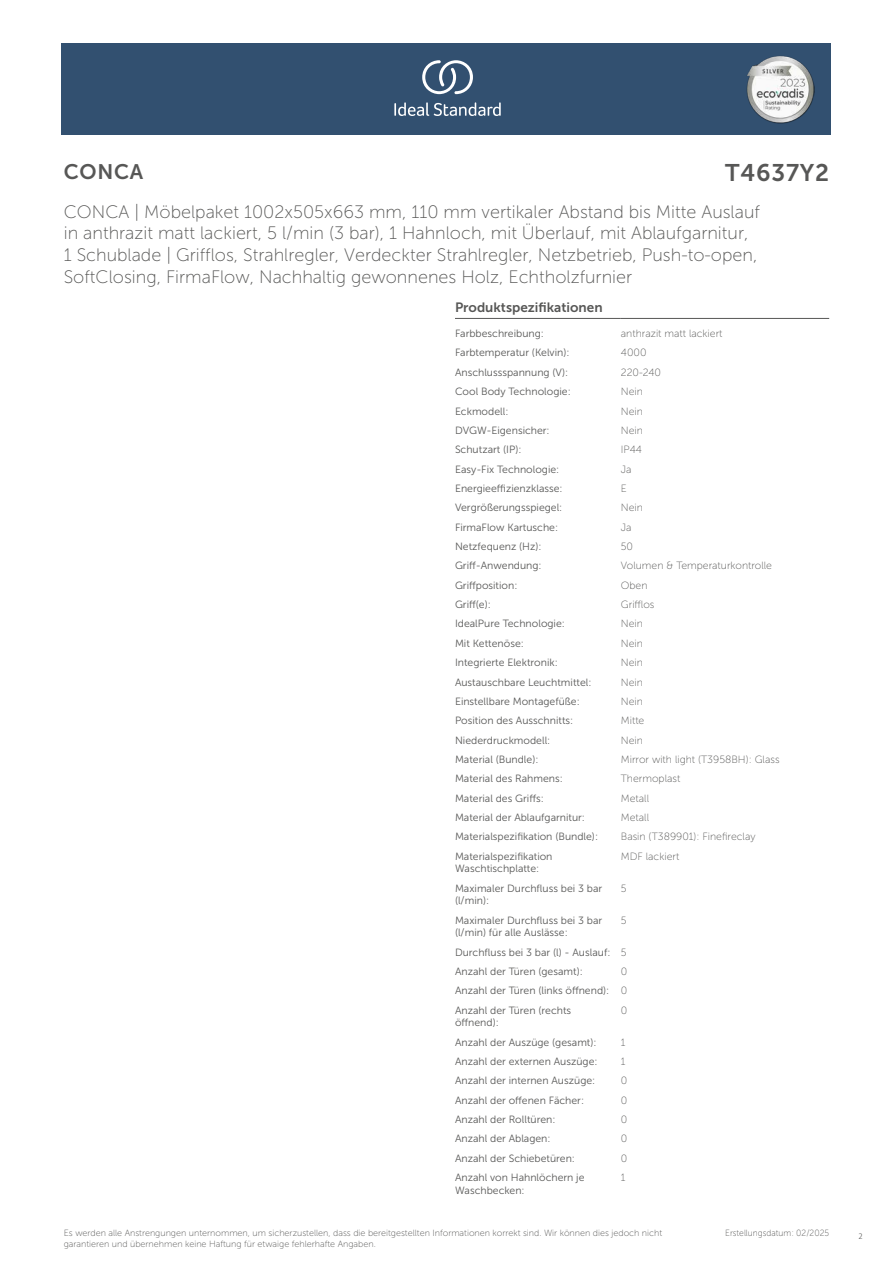
<style>
.page{position:relative;width:893px;height:1263px;background:#fff}
.page>*{position:absolute;margin:0;border:0;box-sizing:border-box;transform-origin:0 0}
.t1{font:24px "Museo Sans 700";letter-spacing:.035em;color:#575756}
.t2{font:21px "Museo Sans 700";letter-spacing:.035em;color:#575756}
.t3{font:18px/21.6px "Museo Sans 100";color:#575756}
.t4{font:13.5px "Museo Sans 700";color:#575756}
.t5{font:10.5px/12.6px "Museo Sans 300";color:#575756}
.t6{font:10.5px "Museo Sans 100";color:#575756}
.t7{font:9px/10.8px "Museo Sans 100";color:#575756}
.t8{font:9px "Museo Sans 100";color:#575756;scale:.95 1}
.t9{font:300 9px "Calibri";color:#575756;scale:.95 1}
.s1{font-family:"Museo Sans 100"}
</style>
<div class="page">
<div style="left:62px;top:43px;width:769px;height:91px;background:#325070"></div>
<hr style="left:455px;top:318px;width:166px;height:1px;background:#575756">
<hr style="left:621px;top:318px;width:208px;height:1px;background:#575756">
<svg style="left:394px;top:102px;width:107px;height:14px"></svg>
<svg style="left:422px;top:60px;width:51px;height:34px"></svg>
<img style="left:746px;top:56px;width:68px;height:67px">
<h2 class="t2" style="left:64px;top:160px;width:81px">CONCA</h2>
<h1 class="t1" style="left:725px;top:160px;width:106px">T4637Y2</h1>
<p class="t3" style="left:64px;top:201px;width:698px">CONCA | Möbelpaket 1002x505x663 mm, 110 mm vertikaler Abstand bis Mitte Auslauf in anthrazit matt lackiert, 5 l/min (3 bar), 1 Hahnloch, mit Überlauf, mit Ablaufgarnitur, 1 Schublade | Grifflos, Strahlregler, Verdeckter Strahlregler, Netzbetrieb, Push-to-open, SoftClosing, FirmaFlow, Nachhaltig gewonnenes Holz, Echtholzfurnier</p>
<p class="t4" style="left:455px;top:300px;width:149px">Produktspezifikationen</p>
<p class="t5" style="left:455px;top:327px;width:90px">Farbbeschreibung:</p>
<p class="t6" style="left:621px;top:328px;width:103px">anthrazit matt lackiert</p>
<p class="t5" style="left:455px;top:347px;width:116px">Farbtemperatur (Kelvin):</p>
<p class="t6" style="left:621px;top:347px;width:27px">4000</p>
<p class="t5" style="left:455px;top:366px;width:115px">Anschlussspannung (V):</p>
<p class="t6" style="left:621px;top:367px;width:42px">220-240</p>
<p class="t5" style="left:455px;top:385px;width:117px">Cool Body Technologie:</p>
<p class="t6" style="left:621px;top:386px;width:24px">Nein</p>
<p class="t5" style="left:455px;top:405px;width:55px">Eckmodell:</p>
<p class="t6" style="left:621px;top:405px;width:24px">Nein</p>
<p class="t5" style="left:455px;top:424px;width:96px">DVGW-Eigensicher:</p>
<p class="t6" style="left:621px;top:425px;width:24px">Nein</p>
<p class="t5" style="left:455px;top:443px;width:68px">Schutzart (IP):</p>
<p class="t6" style="left:621px;top:444px;width:23px">IP44</p>
<p class="t5" style="left:455px;top:463px;width:106px">Easy-Fix Technologie:</p>
<p class="t6" style="left:621px;top:463px;width:12px">Ja</p>
<p class="t5" style="left:455px;top:482px;width:109px">Energieeffizienzklasse:</p>
<p class="t6" style="left:621px;top:483px;width:7px">E</p>
<p class="t5" style="left:455px;top:501px;width:109px">Vergrößerungsspiegel:</p>
<p class="t6" style="left:621px;top:502px;width:24px">Nein</p>
<p class="t5" style="left:455px;top:521px;width:105px">FirmaFlow Kartusche:</p>
<p class="t6" style="left:621px;top:521px;width:12px">Ja</p>
<p class="t5" style="left:455px;top:540px;width:88px">Netzfequenz (Hz):</p>
<p class="t6" style="left:621px;top:541px;width:14px">50</p>
<p class="t5" style="left:455px;top:559px;width:88px">Griff-Anwendung:</p>
<p class="t6" style="left:621px;top:560px;width:153px">Volumen &amp; Temperaturkontrolle</p>
<p class="t5" style="left:455px;top:579px;width:64px">Griffposition:</p>
<p class="t6" style="left:621px;top:579px;width:28px">Oben</p>
<p class="t5" style="left:455px;top:598px;width:37px">Griff(e):</p>
<p class="t6" style="left:621px;top:599px;width:35px">Grifflos</p>
<p class="t5" style="left:455px;top:618px;width:111px">IdealPure Technologie:</p>
<p class="t6" style="left:621px;top:618px;width:24px">Nein</p>
<p class="t5" style="left:455px;top:637px;width:70px">Mit Kettenöse:</p>
<p class="t6" style="left:621px;top:638px;width:24px">Nein</p>
<p class="t5" style="left:455px;top:656px;width:104px">Integrierte Elektronik:</p>
<p class="t6" style="left:621px;top:657px;width:24px">Nein</p>
<p class="t5" style="left:455px;top:676px;width:138px">Austauschbare Leuchtmittel:</p>
<p class="t6" style="left:621px;top:676px;width:24px">Nein</p>
<p class="t5" style="left:455px;top:695px;width:126px">Einstellbare Montagefüße:</p>
<p class="t6" style="left:621px;top:696px;width:24px">Nein</p>
<p class="t5" style="left:455px;top:714px;width:120px">Position des Ausschnitts:</p>
<p class="t6" style="left:621px;top:715px;width:25px">Mitte</p>
<p class="t5" style="left:455px;top:734px;width:97px">Niederdruckmodell:</p>
<p class="t6" style="left:621px;top:734px;width:24px">Nein</p>
<p class="t5" style="left:455px;top:753px;width:85px">Material (Bundle):</p>
<p class="t6" style="left:621px;top:754px;width:160px">Mirror with light (T3958BH): Glass</p>
<p class="t5" style="left:455px;top:772px;width:109px">Material des Rahmens:</p>
<p class="t6" style="left:621px;top:773px;width:61px">Thermoplast</p>
<p class="t5" style="left:455px;top:792px;width:90px">Material des Griffs:</p>
<p class="t6" style="left:621px;top:792px;width:30px">Metall</p>
<p class="t5" style="left:455px;top:811px;width:132px">Material der Ablaufgarnitur:</p>
<p class="t6" style="left:621px;top:812px;width:30px">Metall</p>
<p class="t5" style="left:455px;top:830px;width:145px">Materialspezifikation (Bundle):</p>
<p class="t6" style="left:621px;top:831px;width:136px">Basin (T389901): Finefireclay</p>
<p class="t5" style="left:455px;top:850px;width:99px">Materialspezifikation<br>Waschtischplatte:</p>
<p class="t6" style="left:621px;top:850px;width:60px">MDF lackiert</p>
<p class="t5" style="left:455px;top:882px;width:149px">Maximaler Durchfluss bei 3 bar (l/min):</p>
<p class="t6" style="left:621px;top:882px;width:7px">5</p>
<p class="t5" style="left:455px;top:914px;width:149px">Maximaler Durchfluss bei 3 bar (l/min) für alle Auslässe:</p>
<p class="t6" style="left:621px;top:914px;width:7px">5</p>
<p class="t5" style="left:455px;top:942px;width:173px;line-height:19.4px">Durchfluss bei 3 bar (l) - Auslauf: <span class="s1">5<br></span>Anzahl der Türen (gesamt):</p>
<p class="t6" style="left:621px;top:966px;width:8px">0</p>
<p class="t5" style="left:455px;top:981px;width:174px;line-height:19.4px">Anzahl der Türen (links öffnend): <span class="s1">0<br></span>Anzahl der Türen (rechts</p>
<p class="t5" style="left:455px;top:1016px;width:45px">öffnend):</p>
<p class="t6" style="left:621px;top:1004px;width:8px">0</p>
<p class="t5" style="left:455px;top:1036px;width:143px">Anzahl der Auszüge (gesamt):</p>
<p class="t6" style="left:621px;top:1036px;width:6px">1</p>
<p class="t5" style="left:455px;top:1055px;width:144px">Anzahl der externen Auszüge:</p>
<p class="t6" style="left:621px;top:1056px;width:6px">1</p>
<p class="t5" style="left:455px;top:1074px;width:142px">Anzahl der internen Auszüge:</p>
<p class="t6" style="left:621px;top:1075px;width:8px">0</p>
<p class="t5" style="left:455px;top:1094px;width:131px">Anzahl der offenen Fächer:</p>
<p class="t6" style="left:621px;top:1094px;width:8px">0</p>
<p class="t5" style="left:455px;top:1113px;width:102px">Anzahl der Rolltüren:</p>
<p class="t6" style="left:621px;top:1114px;width:8px">0</p>
<p class="t5" style="left:455px;top:1132px;width:97px">Anzahl der Ablagen:</p>
<p class="t6" style="left:621px;top:1133px;width:8px">0</p>
<p class="t5" style="left:455px;top:1152px;width:122px">Anzahl der Schiebetüren:</p>
<p class="t6" style="left:621px;top:1152px;width:8px">0</p>
<p class="t5" style="left:455px;top:1171px;width:131px">Anzahl von Hahnlöchern je<br>Waschbecken:</p>
<p class="t6" style="left:621px;top:1172px;width:6px">1</p>
<p class="t7" style="left:64px;top:1227px;width:600px">Es werden alle Anstrengungen unternommen, um sicherzustellen, dass die bereitgestellten Informationen korrekt sind. Wir können dies jedoch nicht garantieren und übernehmen keine Haftung für etwaige fehlerhafte Angaben.</p>
<p class="t8" style="left:725px;top:1228px;width:111px">Erstellungsdatum: 02/2025</p>
<p class="t9" style="left:858px;top:1230px;width:6px">2</p>
</div>
